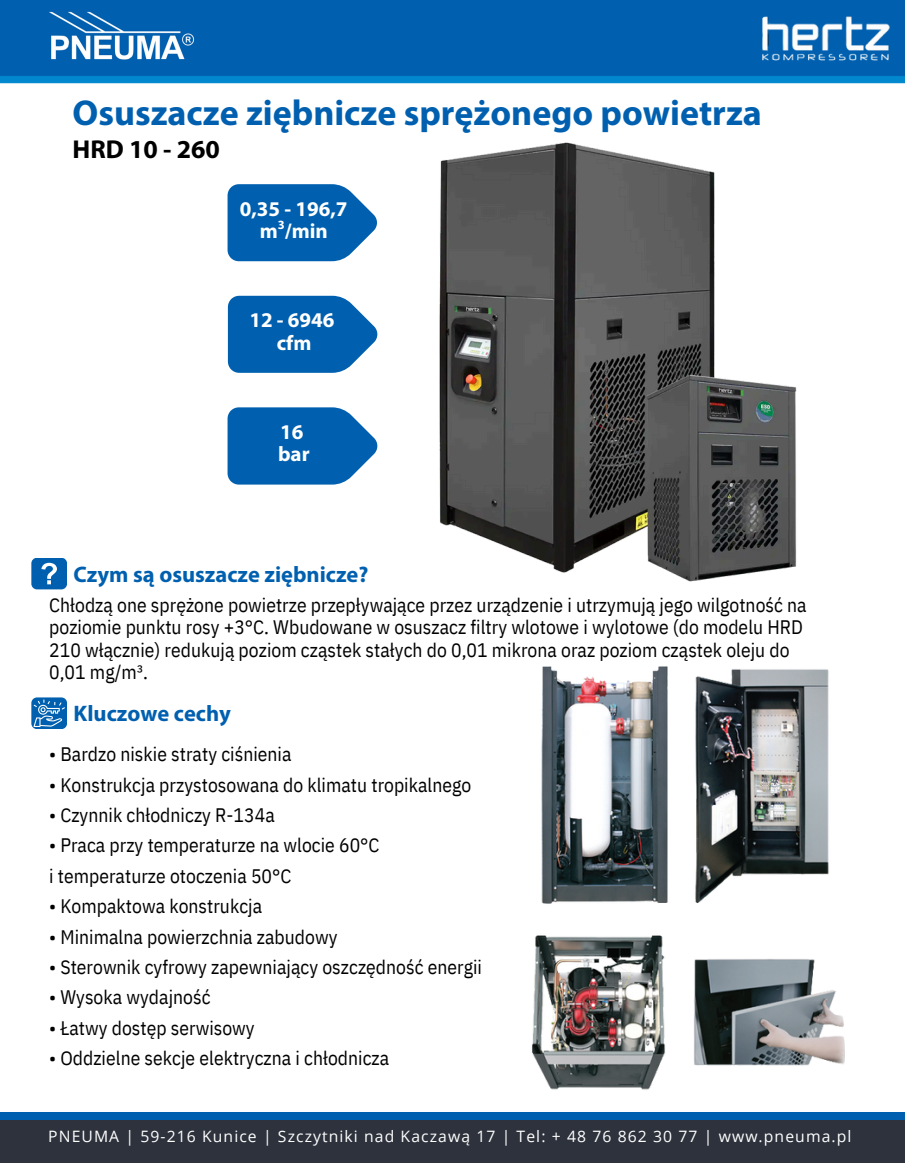
<style>
.page{position:relative;width:905px;height:1175px;background:#fff}
.page>*{position:absolute;margin:0;border:0;box-sizing:border-box;transform-origin:0 0}
.t1{font:700 36px "Myriad Pro";color:#0060af}
.t2{font:700 25.95px "Myriad Pro";color:#000}
.t3{font:700 22.5px "Myriad Pro";color:#0060af}
.t4{font:700 21px/22.5px "Myriad Pro";color:#fff;text-align:center}
.t5{font:19.5px/22.5px "IBM Plex Sans Cond";color:#000}
.t6{font:15.75px "Open Sans";letter-spacing:.07em;color:#fff}
.t7{font:700 12.6px "Myriad Pro";color:#fff}
</style>
<div class="page">
<img style="left:0;top:0;width:904px;height:84px">
<div style="left:0;top:1118px;width:904px;height:44px;background:#2d323c"></div>
<div style="left:0;top:1112px;width:904px;height:7px;background:#0060af"></div>
<div style="left:609px;top:14px;width:279px;height:57px;background:#0060af"></div>
<img style="left:762px;top:14px;width:129px;height:51px">
<img style="left:377px;top:142px;width:420px;height:440px">
<svg style="left:227px;top:184px;width:150px;height:77px;background:#1c71b8"></svg>
<svg style="left:227px;top:407px;width:150px;height:77px;background:#1c71b7"></svg>
<svg style="left:228px;top:296px;width:149px;height:77px;background:#1b71b7"></svg>
<div style="left:31px;top:558px;width:36px;height:31px;background:#0060af;border-radius:6px"></div>
<svg style="left:41px;top:563px;width:16px;height:21px"></svg>
<svg style="left:31px;top:697px;width:36px;height:32px"></svg>
<svg style="left:33px;top:699px;width:32px;height:27px"></svg>
<img style="left:532px;top:666px;width:313px;height:424px">
<h1 class="t1" style="left:73px;top:98px;width:690px">Osuszacze ziębnicze sprężonego powietrza</h1>
<p class="t2" style="left:73px;top:139px;width:149px">HRD 10 - 260</p>
<p class="t4" style="left:240px;top:199px;width:109px">0,35 - 196,7 m /min</p>
<p class="t7" style="left:278px;top:220px;width:8px">3</p>
<p class="t4" style="left:249px;top:311px;width:87px">12 - 6946 cfm</p>
<p class="t4" style="left:278px;top:422px;width:33px;text-align:left">16 bar</p>
<h3 class="t3" style="left:74px;top:564px;width:296px">Czym są osuszacze ziębnicze?</h3>
<h3 class="t5" style="left:49px;top:593px;width:759px">Chłodzą one sprężone powietrze przepływające przez urządzenie i utrzymują jego wilgotność na poziomie punktu rosy +3°C. Wbudowane w osuszacz filtry wlotowe i wylotowe (do modelu HRD 210 włącznie) redukują poziom cząstek stałych do 0,01 mikrona oraz poziom cząstek oleju do 0,01 mg/m³.</h3>
<h3 class="t3" style="left:74px;top:704px;width:159px">Kluczowe cechy</h3>
<h3 class="t5" style="left:49px;top:742px;width:244px">• Bardzo niskie straty ciśnienia</h3>
<h3 class="t5" style="left:49px;top:773px;width:423px">• Konstrukcja przystosowana do klimatu tropikalnego</h3>
<h3 class="t5" style="left:49px;top:803px;width:227px">• Czynnik chłodniczy R-134a</h3>
<h3 class="t5" style="left:49px;top:830px;width:332px;line-height:30.3px">• Praca przy temperaturze na wlocie 60°C i temperaturze otoczenia 50°C</h3>
<h3 class="t5" style="left:49px;top:894px;width:214px">• Kompaktowa konstrukcja</h3>
<h3 class="t5" style="left:49px;top:925px;width:290px">• Minimalna powierzchnia zabudowy</h3>
<h3 class="t5" style="left:49px;top:955px;width:434px">• Sterownik cyfrowy zapewniający oszczędność energii</h3>
<h3 class="t5" style="left:49px;top:985px;width:163px">• Wysoka wydajność</h3>
<h3 class="t5" style="left:49px;top:1016px;width:207px">• Łatwy dostęp serwisowy</h3>
<h3 class="t5" style="left:49px;top:1046px;width:341px">• Oddzielne sekcje elektryczna i chłodnicza</h3>
<h2 class="t6" style="left:48px;top:1125px;width:804px">PNEUMA | 59-216 Kunice | Szczytniki nad Kaczawą 17 | Tel: + 48 76 862 30 77 | www.pneuma.pl</h2>
</div>
